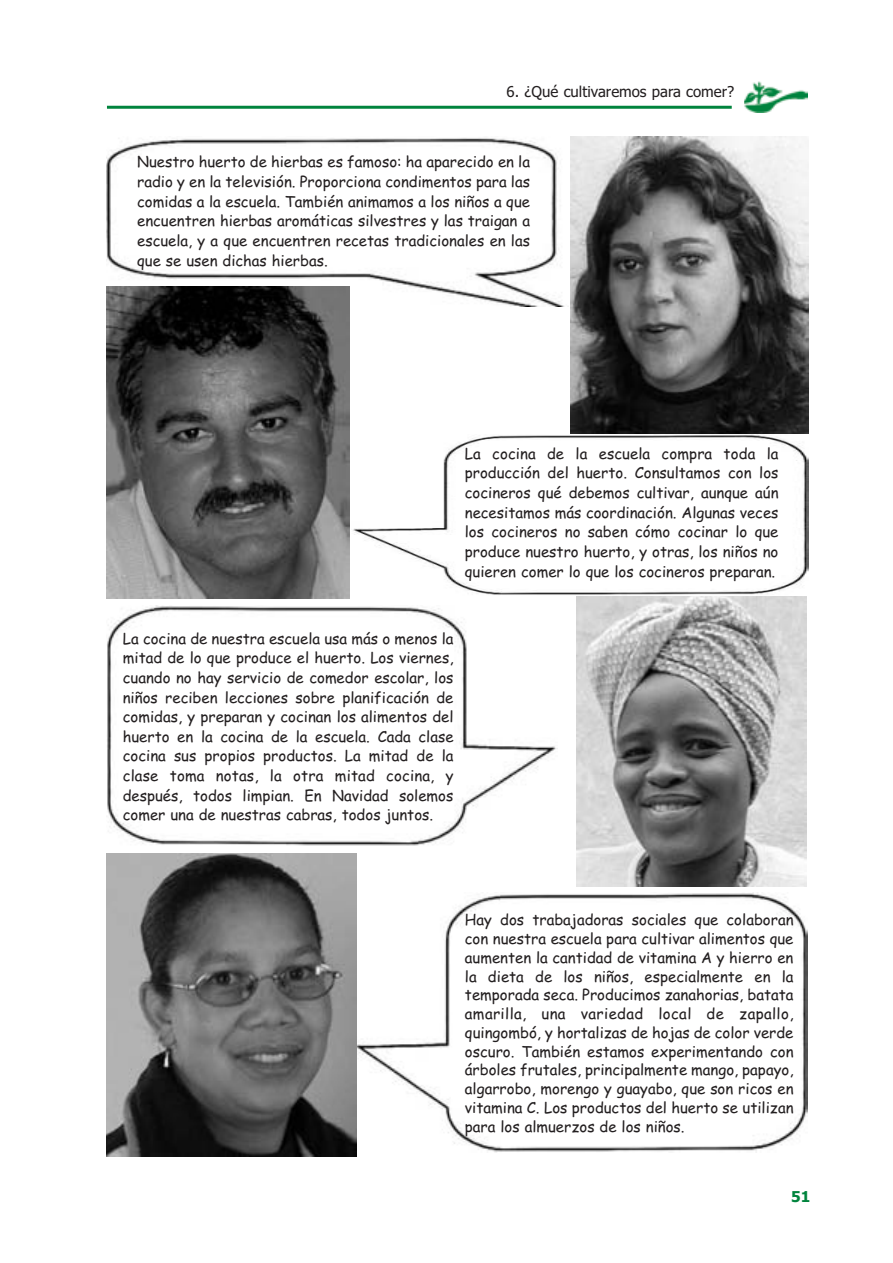
<style>
.page{position:relative;width:893px;height:1263px;background:#fff}
.page>*{position:absolute;margin:0;border:0;box-sizing:border-box;transform-origin:0 0}
.t1{font:15px/19.6px "Comic Sans MS";color:#231f20;text-align:justify}
.t2{font:15px "Tahoma";color:#231f20}
.t3{font:700 15px "Tahoma";color:#00843d}
</style>
<div class="page">
<hr style="left:107px;top:106px;width:624px;height:3px;background:#00843d">
<img style="left:744px;top:81px;width:63px;height:32px">
<img style="left:570px;top:136px;width:238px;height:298px">
<img style="left:353px;top:434px;width:455px;height:161px">
<img style="left:106px;top:138px;width:458px;height:168px">
<img style="left:107px;top:606px;width:451px;height:240px">
<img style="left:576px;top:596px;width:230px;height:290px">
<img style="left:106px;top:853px;width:250px;height:304px">
<img style="left:357px;top:892px;width:450px;height:260px">
<img style="left:106px;top:287px;width:243px;height:312px">
<p class="t2" style="left:506px;top:85px;width:229px">6. ¿Qué cultivaremos para comer?</p>
<p class="t1" style="left:137px;top:154px;width:394px">Nuestro huerto de hierbas es famoso: ha aparecido en la radio y en la televisión. Proporciona condimentos para las comidas a la escuela. También animamos a los niños a que encuentren hierbas aromáticas silvestres y las traigan a escuela, y a que encuentren recetas tradicionales en las que se usen dichas hierbas.</p>
<p class="t1" style="left:465px;top:445px;width:315px">La cocina de la escuela compra toda la producción del huerto. Consultamos con los cocineros qué debemos cultivar, aunque aún necesitamos más coordinación. Algunas veces los cocineros no saben cómo cocinar lo que produce nuestro huerto, y otras, los niños no quieren comer lo que los cocineros preparan.</p>
<p class="t1" style="left:123px;top:630px;width:332px">La cocina de nuestra escuela usa más o menos la mitad de lo que produce el huerto. Los viernes, cuando no hay servicio de comedor escolar, los niños reciben lecciones sobre planificación de comidas, y preparan y cocinan los alimentos del huerto en la cocina de la escuela. Cada clase cocina sus propios productos. La mitad de la clase toma notas, la otra mitad cocina, y después, todos limpian. En Navidad solemos comer una de nuestras cabras, todos juntos.</p>
<p class="t1" style="left:465px;top:912px;width:330px;line-height:18.8px">Hay dos trabajadoras sociales que colaboran con nuestra escuela para cultivar alimentos que aumenten la cantidad de vitamina A y hierro en la dieta de los niños, especialmente en la temporada seca. Producimos zanahorias, batata amarilla, una variedad local de zapallo, quingombó, y hortalizas de hojas de color verde oscuro. También estamos experimentando con árboles frutales, principalmente mango, papayo, algarrobo, morengo y guayabo, que son ricos en vitamina C. Los productos del huerto se utilizan para los almuerzos de los niños.</p>
<p class="t3" style="left:791px;top:1191px;width:21px">51</p>
</div>
